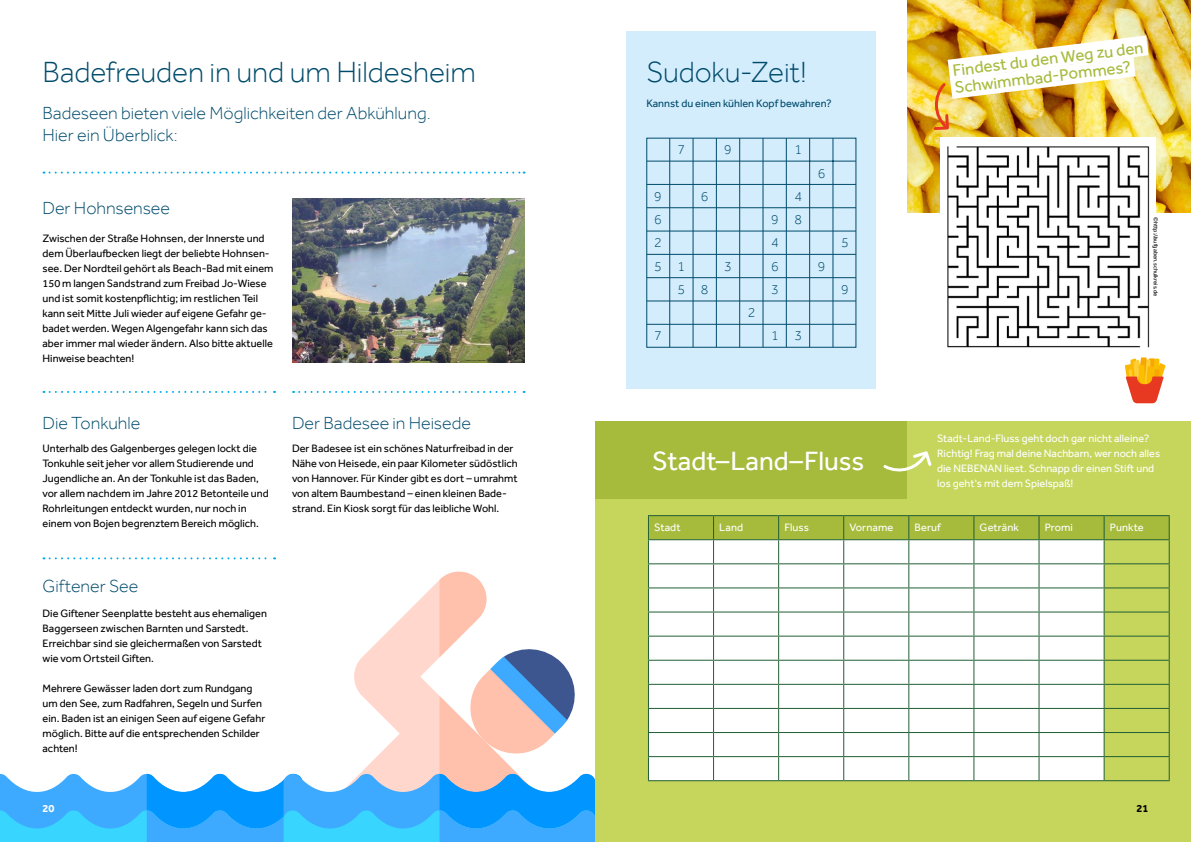
<style>
.page{position:relative;width:1191px;height:842px;background:#fff}
.page>*{position:absolute;margin:0;border:0;box-sizing:border-box;transform-origin:0 0}
.t1{font:300 30px "Effra";letter-spacing:-.005em;color:#004b6c}
.t2{font:27.2px "Effra";color:#fff}
.t3{font:300 18px/21.6px "Effra";color:#004b6c}
.t4{font:16.8px/17.4px "Effra";color:#a6ba3b}
.t5{font:300 14px "Effra";color:#004b6c}
.t6{font:11px/15px "Effra";color:#000}
.t7{font:11px/15px "Effra";color:#fff}
.t8{font:11px "Effra";color:#004b6c}
.t9{font:700 11px "Effra";color:#fff}
.t10{font:700 11px "Effra";color:#000}
.t11{font:6px "Effra";color:#000}
</style>
<div class="page">
<svg style="left:0;top:571px;width:595px;height:271px"></svg>
<img style="left:292px;top:199px;width:232px;height:163px">
<svg style="left:44px;top:172px;width:480px;height:2px"></svg>
<svg style="left:44px;top:391px;width:231px;height:2px"></svg>
<svg style="left:44px;top:557px;width:231px;height:2px"></svg>
<svg style="left:293px;top:391px;width:231px;height:2px"></svg>
<img style="left:907px;top:0;width:284px;height:212px">
<div style="left:626px;top:31px;width:250px;height:358px;background:#d4edfc"></div>
<img style="left:940px;top:137px;width:215px;height:211px">
<svg style="left:1124px;top:357px;width:41px;height:46px"></svg>
<img style="left:932px;top:35px;width:216px;height:97px">
<hr style="left:669px;top:138px;width:1px;height:209px;background:#004b6c">
<hr style="left:693px;top:138px;width:1px;height:209px;background:#004b6c">
<hr style="left:716px;top:138px;width:1px;height:209px;background:#004b6c">
<hr style="left:739px;top:138px;width:1px;height:209px;background:#004b6c">
<hr style="left:762px;top:138px;width:1px;height:209px;background:#004b6c">
<hr style="left:786px;top:138px;width:1px;height:209px;background:#004b6c">
<hr style="left:809px;top:138px;width:1px;height:209px;background:#004b6c">
<hr style="left:832px;top:138px;width:1px;height:209px;background:#004b6c">
<hr style="left:647px;top:161px;width:209px;height:1px;background:#004b6c">
<hr style="left:647px;top:184px;width:209px;height:1px;background:#004b6c">
<hr style="left:647px;top:207px;width:209px;height:1px;background:#004b6c">
<hr style="left:647px;top:231px;width:209px;height:1px;background:#004b6c">
<hr style="left:647px;top:254px;width:209px;height:1px;background:#004b6c">
<hr style="left:647px;top:277px;width:209px;height:1px;background:#004b6c">
<hr style="left:647px;top:301px;width:209px;height:1px;background:#004b6c">
<hr style="left:647px;top:324px;width:209px;height:1px;background:#004b6c">
<div style="left:646px;top:138px;width:210px;height:210px;border:1px solid #004b6c"></div>
<div style="left:595px;top:421px;width:596px;height:421px;background:#c6d65c"></div>
<div style="left:595px;top:421px;width:312px;height:78px;background:#a6ba3b"></div>
<hr style="left:648px;top:515px;width:65px;height:1px;background:#215f35">
<hr style="left:713px;top:515px;width:65px;height:1px;background:#215f35">
<hr style="left:778px;top:515px;width:65px;height:1px;background:#215f35">
<hr style="left:843px;top:515px;width:66px;height:1px;background:#215f35">
<hr style="left:909px;top:515px;width:65px;height:1px;background:#215f35">
<hr style="left:974px;top:515px;width:65px;height:1px;background:#215f35">
<hr style="left:1039px;top:515px;width:65px;height:1px;background:#215f35">
<hr style="left:1104px;top:515px;width:65px;height:1px;background:#215f35">
<svg style="left:648px;top:516px;width:521px;height:264px;background:#e5ebd1"></svg>
<hr style="left:648px;top:780px;width:65px;height:1px;background:#215f35">
<hr style="left:713px;top:780px;width:65px;height:1px;background:#215f35">
<hr style="left:778px;top:780px;width:65px;height:1px;background:#215f35">
<hr style="left:843px;top:780px;width:66px;height:1px;background:#215f35">
<hr style="left:909px;top:780px;width:65px;height:1px;background:#215f35">
<hr style="left:974px;top:780px;width:65px;height:1px;background:#215f35">
<hr style="left:1039px;top:780px;width:65px;height:1px;background:#215f35">
<hr style="left:1104px;top:780px;width:65px;height:1px;background:#215f35">
<svg style="left:883px;top:451px;width:49px;height:21px"></svg>
<h1 class="t1" style="left:43px;top:54px;width:435px">Badefreuden in und um Hildesheim</h1>
<h3 class="t3" style="left:43px;top:102px;width:389px">Badeseen bieten viele Möglichkeiten der Abkühlung.<br>Hier ein Überblick:</h3>
<h3 class="t3" style="left:43px;top:197px;width:129px">Der Hohnsensee</h3>
<p class="t6" style="left:43px;top:231px;width:232px">Zwischen der Straße Hohnsen, der Innerste und dem Überlaufbecken liegt der beliebte Hohnsen&shy;see. Der Nordteil gehört als Beach-Bad mit einem 150 m langen Sandstrand zum Freibad Jo-Wiese und ist somit kostenpflichtig; im restlichen Teil kann seit Mitte Juli wieder auf eigene Gefahr ge&shy;badet werden. Wegen Algengefahr kann sich das aber immer mal wieder ändern. Also bitte aktuelle Hinweise beachten!</p>
<h3 class="t3" style="left:43px;top:412px;width:99px">Die Tonkuhle</h3>
<p class="t6" style="left:43px;top:441px;width:228px">Unterhalb des Galgenberges gelegen lockt die Tonkuhle seit jeher vor allem Studierende und Jugendliche an. An der Tonkuhle ist das Baden, vor allem nachdem im Jahre 2012 Betonteile und Rohrleitungen entdeckt wurden, nur noch in einem von Bojen begrenztem Bereich möglich.</p>
<h3 class="t3" style="left:43px;top:575px;width:97px">Giftener See</h3>
<p class="t6" style="left:43px;top:606px;width:226px">Die Giftener Seenplatte besteht aus ehemaligen Baggerseen zwischen Barnten und Sarstedt.<br>Erreichbar sind sie gleichermaßen von Sarstedt wie vom Ortsteil Giften.</p>
<p class="t6" style="left:43px;top:681px;width:224px">Mehrere Gewässer laden dort zum Rundgang um den See, zum Radfahren, Segeln und Surfen ein. Baden ist an einigen Seen auf eigene Gefahr möglich. Bitte auf die entsprechenden Schilder achten!</p>
<p class="t9" style="left:43px;top:802px;width:13px">20</p>
<h3 class="t3" style="left:292px;top:412px;width:180px">Der Badesee in Heisede</h3>
<p class="t6" style="left:292px;top:441px;width:227px">Der Badesee ist ein schönes Naturfreibad in der Nähe von Heisede, ein paar Kilometer südöstlich von Hannover. Für Kinder gibt es dort – umrahmt von altem Baumbestand – einen kleinen Bade&shy;strand. Ein Kiosk sorgt für das leibliche Wohl.</p>
<h1 class="t1" style="left:646px;top:54px;width:162px">Sudoku-Zeit!</h1>
<p class="t8" style="left:646px;top:97px;width:187px">Kannst du einen kühlen Kopf bewahren?</p>
<p class="t5" style="left:677px;top:141px;width:9px">7</p>
<p class="t5" style="left:724px;top:141px;width:9px">9</p>
<p class="t5" style="left:794px;top:141px;width:9px">1</p>
<p class="t5" style="left:654px;top:188px;width:9px">9</p>
<p class="t5" style="left:701px;top:188px;width:9px">6</p>
<p class="t5" style="left:794px;top:188px;width:9px">4</p>
<p class="t5" style="left:817px;top:165px;width:9px">6</p>
<p class="t5" style="left:654px;top:211px;width:9px">6</p>
<p class="t5" style="left:771px;top:211px;width:32px">9 8</p>
<p class="t5" style="left:654px;top:234px;width:9px">2</p>
<p class="t5" style="left:771px;top:234px;width:9px">4</p>
<p class="t5" style="left:841px;top:234px;width:9px">5</p>
<p class="t5" style="left:654px;top:258px;width:32px">5 1</p>
<p class="t5" style="left:724px;top:258px;width:9px">3</p>
<p class="t5" style="left:771px;top:258px;width:9px">6</p>
<p class="t5" style="left:817px;top:258px;width:9px">9</p>
<p class="t5" style="left:677px;top:281px;width:32px">5 8</p>
<p class="t5" style="left:771px;top:281px;width:9px">3</p>
<p class="t5" style="left:841px;top:281px;width:9px">9</p>
<p class="t5" style="left:747px;top:304px;width:9px">2</p>
<p class="t5" style="left:654px;top:327px;width:9px">7</p>
<p class="t5" style="left:771px;top:327px;width:32px">1 3</p>
<h2 class="t2" style="left:652px;top:445px;width:213px">Stadt–Land–Fluss</h2>
<h3 class="t4" style="left:951px;top:62px;width:193px;rotate:-7deg">Findest du den Weg zu den<br>Schwimmbad-Pommes?</h3>
<p class="t11" style="left:1159px;top:217px;width:81px;rotate:90deg">©http://aufgaben.schulkreis.de</p>
<p class="t7" style="left:937px;top:430px;width:224px">Stadt-Land-Fluss geht doch gar nicht alleine?<br>Richtig! Frag mal deine Nachbarn, wer noch alles die NEBENAN liest. Schnapp dir einen Stift und los geht's mit dem Spielspaß!</p>
<p class="t7" style="left:654px;top:520px;width:28px">Stadt</p>
<p class="t7" style="left:719px;top:520px;width:25px">Land</p>
<p class="t7" style="left:784px;top:520px;width:26px">Fluss</p>
<p class="t7" style="left:849px;top:520px;width:45px">Vorname</p>
<p class="t7" style="left:914px;top:520px;width:28px">Beruf</p>
<p class="t7" style="left:979px;top:520px;width:41px">Getränk</p>
<p class="t7" style="left:1044px;top:520px;width:30px">Promi</p>
<p class="t7" style="left:1109px;top:520px;width:35px">Punkte</p>
<p class="t10" style="left:1136px;top:802px;width:13px">21</p>
</div>
